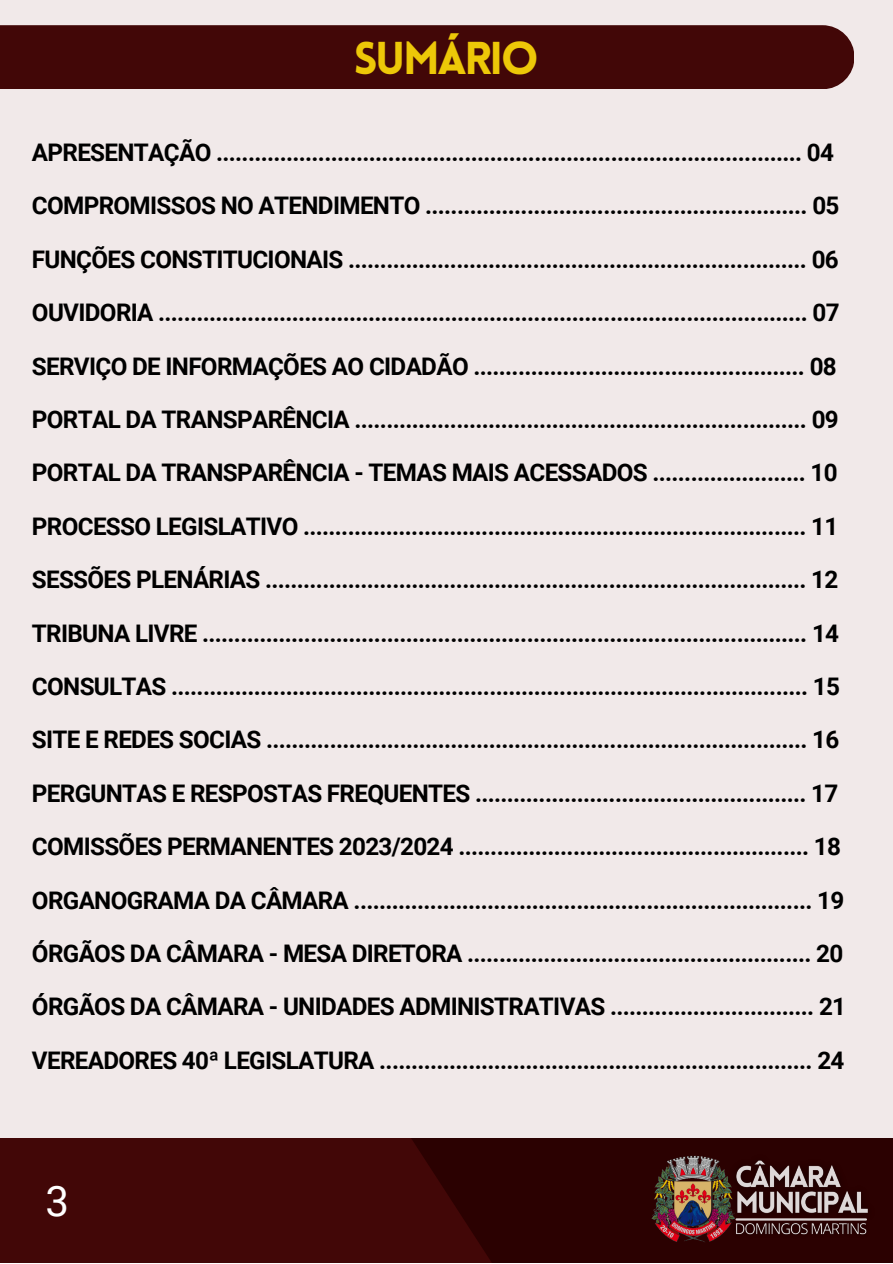
<style>
.page{position:relative;width:893px;height:1264px;background:#fff}
.page>*{position:absolute;margin:0;border:0;box-sizing:border-box;transform-origin:0 0}
.t1{font:900 45px "Lovelo";letter-spacing:-.055em;color:#edc808}
.t2{font:42px "Roboto";color:#fff}
.t3{font:700 24.3px "Roboto";letter-spacing:-.025em;color:#000}
</style>
<div class="page">
<div style="left:0;top:0;width:892px;height:1262px;background:#f1e9e9"></div>
<div style="left:0;top:1137px;width:892px;height:125px;background:#420707"></div>
<div style="left:0;top:25px;width:854px;height:64px;background:#420707"></div>
<div style="left:411px;top:1137px;width:481px;height:125px;background:#2b0101"></div>
<img style="left:651px;top:1155px;width:71px;height:87px">
<img style="left:722px;top:1160px;width:146px;height:74px">
<img style="left:728px;top:1212px;width:140px;height:23px">
<p class="t1" style="left:354px;top:40px;width:187px">SUMÁRIO</p>
<p class="t3" style="left:32px;top:138px;width:803px">APRESENTAÇÃO ............................................................................................ 04</p>
<p class="t3" style="left:32px;top:192px;width:809px">COMPROMISSOS NO ATENDIMENTO ............................................................ 05</p>
<p class="t3" style="left:32px;top:245px;width:808px">FUNÇÕES CONSTITUCIONAIS ........................................................................ 06</p>
<p class="t3" style="left:32px;top:298px;width:809px">OUVIDORIA ...................................................................................................... 07</p>
<p class="t3" style="left:32px;top:352px;width:806px">SERVIÇO DE INFORMAÇÕES AO CIDADÃO .................................................... 08</p>
<p class="t3" style="left:32px;top:405px;width:808px">PORTAL DA TRANSPARÊNCIA ....................................................................... 09</p>
<p class="t3" style="left:32px;top:459px;width:807px">PORTAL DA TRANSPARÊNCIA - TEMAS MAIS ACESSADOS ........................ 10</p>
<p class="t3" style="left:32px;top:512px;width:807px">PROCESSO LEGISLATIVO ............................................................................... 11</p>
<p class="t3" style="left:32px;top:565px;width:808px">SESSÕES PLENÁRIAS ..................................................................................... 12</p>
<p class="t3" style="left:32px;top:619px;width:808px">TRIBUNA LIVRE ............................................................................................... 14</p>
<p class="t3" style="left:32px;top:672px;width:809px">CONSULTAS .................................................................................................... 15</p>
<p class="t3" style="left:32px;top:726px;width:808px">SITE E REDES SOCIAS ..................................................................................... 16</p>
<p class="t3" style="left:32px;top:779px;width:807px">PERGUNTAS E RESPOSTAS FREQUENTES .................................................... 17</p>
<p class="t3" style="left:32px;top:832px;width:810px">COMISSÕES PERMANENTES 2023/2024 ....................................................... 18</p>
<p class="t3" style="left:32px;top:886px;width:813px">ORGANOGRAMA DA CÂMARA ........................................................................ 19</p>
<p class="t3" style="left:32px;top:939px;width:812px">ÓRGÃOS DA CÂMARA - MESA DIRETORA ...................................................... 20</p>
<p class="t3" style="left:32px;top:992px;width:815px">ÓRGÃOS DA CÂMARA - UNIDADES ADMINISTRATIVAS ................................ 21</p>
<p class="t3" style="left:32px;top:1046px;width:814px">VEREADORES 40ª LEGISLATURA .................................................................... 24</p>
<p class="t2" style="left:46px;top:1177px;width:25px">3</p>
</div>
